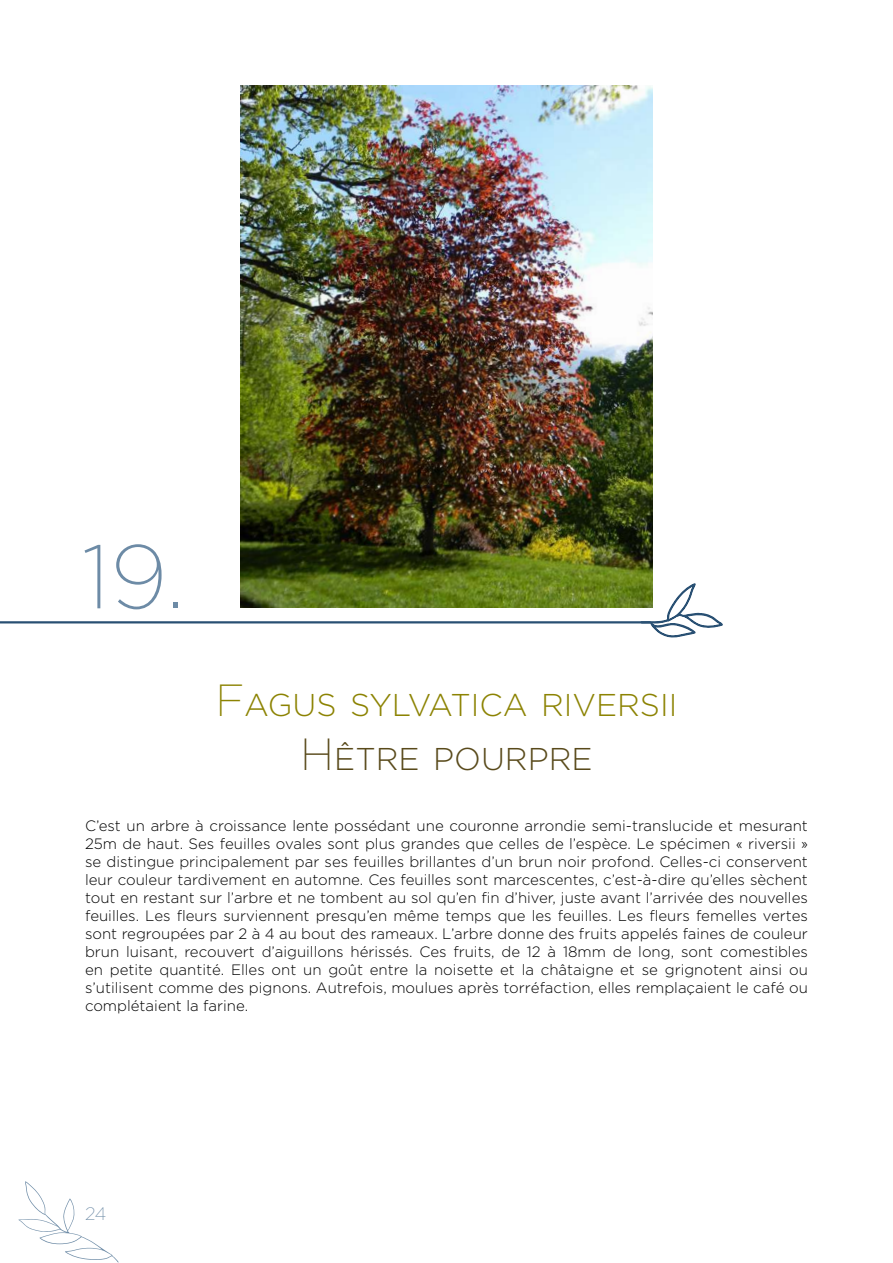
<style>
.page{position:relative;width:893px;height:1263px;background:#fff}
.page>*{position:absolute;margin:0;border:0;box-sizing:border-box;transform-origin:0 0}
.t1{font:200 90px "Gotham";color:#6d8ba6}
.t2{font:300 31.5px/54px "Gotham";color:#8c8303;text-align:center}
.t3{font:200 18px "Gotham";color:#6d8ba6}
.t4{font:300 15px/18px "Gotham";color:#000;text-align:justify}
.s1{font-weight:200;font-size:45px}
.s2{font-weight:200;font-size:45px;color:#594a1b}
.s3{color:#594a1b}
.s4{font-family:"Roboto"}
</style>
<div class="page">
<svg style="left:18px;top:1181px;width:101px;height:81px"></svg>
<img style="left:240px;top:85px;width:413px;height:522px">
<hr style="left:0;top:621px;width:651px;height:2px;background:#295073">
<svg style="left:638px;top:582px;width:85px;height:56px"></svg>
<h1 class="t1" style="left:82px;top:528px;width:104px">19.</h1>
<h2 class="t2" style="left:216px;top:678px;width:463px"><span class="s1">F</span>AGUS SYLVATICA RIVERSII<br><span class="s2">H</span><span class="s3">ÊTRE POURPRE</span></h2>
<p class="t4" style="left:85px;top:816px;width:724px">C’est un arbre à croissance lente possédant une couronne arrondie semi-translucide et mesurant 25m de haut. Ses feuilles ovales sont plus grandes que celles de l’espèce. Le spécimen <span class="s4">«</span> riversii <span class="s4">» </span>se distingue principalement par ses feuilles brillantes d’un brun noir profond. Celles-ci conservent leur couleur tardivement en automne. Ces feuilles sont marcescentes, c’est-à-dire qu’elles sèchent tout en restant sur l’arbre et ne tombent au sol qu’en fin d’hiver, juste avant l’arrivée des nouvelles feuilles. Les fleurs surviennent presqu’en même temps que les feuilles. Les fleurs femelles vertes sont regroupées par 2 à 4 au bout des rameaux. L’arbre donne des fruits appelés faines de couleur brun luisant, recouvert d’aiguillons hérissés. Ces fruits, de 12 à 18mm de long, sont comestibles en petite quantité. Elles ont un goût entre la noisette et la châtaigne et se grignotent ainsi ou s’utilisent comme des pignons. Autrefois, moulues après torréfaction, elles remplaçaient le café ou complétaient la farine.</p>
<p class="t3" style="left:85px;top:1203px;width:23px">24</p>
</div>
